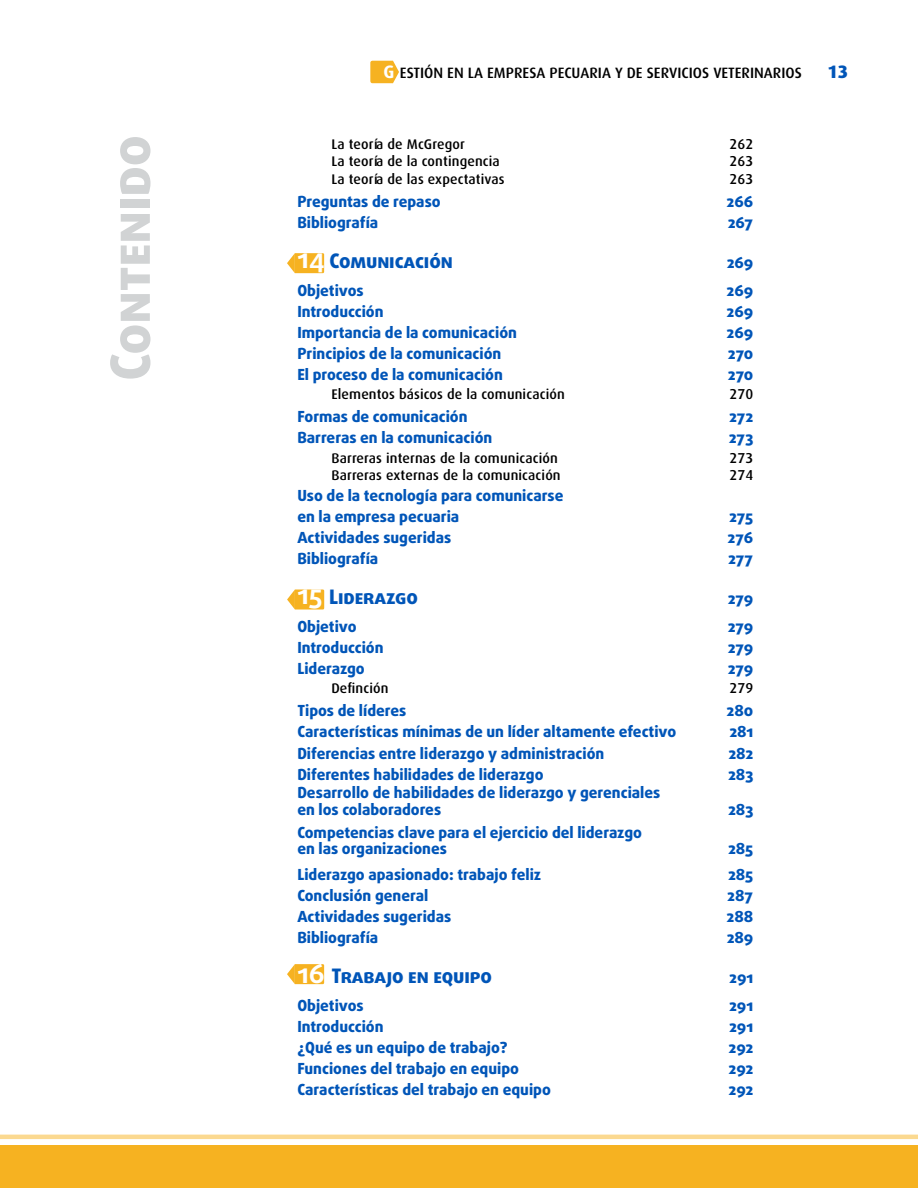
<style>
.page{position:relative;width:918px;height:1188px;background:#fff}
.page>*{position:absolute;margin:0;border:0;box-sizing:border-box;transform-origin:0 0}
.t1{font:800 54px "Daxline Pro";letter-spacing:-.005em;color:#d1d3d4}
.t2{font:800 19.95px "Daxline Pro";letter-spacing:-.005em;color:#0055b8}
.t3{font:800 18px "Dax";color:#0055b8}
.t4{font:800 15.75px "Daxline Pro";color:#0055b8}
.t5{font:800 15.3px/16.5px "Daxline Pro";color:#0055b8}
.t6{font:500 15px "Dax";color:#000}
.t7{font:500 14.4px "Dax";letter-spacing:.01em;color:#000}
.t8{font:500 13.95px "Dax";letter-spacing:.01em;color:#000}
.s1{color:#fff}
.s2{font-weight:700;font-size:18px;color:#fff}
.s3{font-style:inherit}
.s4{font-weight:700;font-size:27px;color:#fff}
</style>
<div class="page">
<svg style="left:370px;top:61px;width:29px;height:22px"></svg>
<div style="left:0;top:1145px;width:918px;height:43px;background:#f6b221"></div>
<hr style="left:0;top:1135px;width:918px;height:4px;background:#fbd990">
<svg style="left:287px;top:964px;width:37px;height:20px"></svg>
<svg style="left:287px;top:253px;width:37px;height:20px"></svg>
<svg style="left:287px;top:590px;width:37px;height:20px"></svg>
<h1 class="t1" style="left:94px;top:381px;width:289px;rotate:-90deg">Contenido <span class="s1">7</span></h1>
<p class="t6" style="left:384px;top:65px;width:420px"><span class="s2">G</span> ESTIÓN <span class="s3">EN LA EMPRESA</span> PECUARIA Y DE SERVICIOS VETERINARIOS</p>
<p class="t3" style="left:827px;top:62px;width:22px">13</p>
<p class="t8" style="left:331px;top:136px;width:135px">La teoría de McGregor</p>
<p class="t7" style="left:729px;top:136px;width:25px">262</p>
<p class="t8" style="left:331px;top:154px;width:170px">La teoría de la contingencia</p>
<p class="t7" style="left:729px;top:153px;width:25px">263</p>
<p class="t8" style="left:331px;top:171px;width:175px">La teoría de las expectativas</p>
<p class="t7" style="left:729px;top:171px;width:25px">263</p>
<p class="t5" style="left:297px;top:193px;width:145px">Preguntas de repaso</p>
<p class="t4" style="left:727px;top:191px;width:28px">266</p>
<p class="t5" style="left:297px;top:214px;width:82px">Bibliografía</p>
<p class="t4" style="left:728px;top:212px;width:27px">267</p>
<h2 class="t2" style="left:297px;top:248px;width:157px"><span class="s4">14</span> Comunicación</h2>
<p class="t4" style="left:727px;top:252px;width:28px">269</p>
<p class="t5" style="left:297px;top:282px;width:68px">Objetivos</p>
<p class="t4" style="left:727px;top:280px;width:28px">269</p>
<p class="t5" style="left:297px;top:303px;width:88px">Introducción</p>
<p class="t4" style="left:727px;top:301px;width:28px">269</p>
<p class="t5" style="left:297px;top:324px;width:221px">Importancia de la comunicación</p>
<p class="t4" style="left:727px;top:322px;width:28px">269</p>
<p class="t5" style="left:297px;top:345px;width:205px">Principios de la comunicación</p>
<p class="t4" style="left:728px;top:343px;width:27px">270</p>
<p class="t5" style="left:297px;top:366px;width:207px">El proceso de la comunicación</p>
<p class="t4" style="left:728px;top:364px;width:27px">270</p>
<p class="t8" style="left:331px;top:387px;width:235px">Elementos básicos de la comunicación</p>
<p class="t7" style="left:729px;top:386px;width:25px">270</p>
<p class="t5" style="left:297px;top:409px;width:172px">Formas de comunicación</p>
<p class="t4" style="left:729px;top:406px;width:26px">272</p>
<p class="t5" style="left:297px;top:430px;width:196px">Barreras en la comunicación</p>
<p class="t4" style="left:729px;top:427px;width:26px">273</p>
<p class="t8" style="left:331px;top:450px;width:228px">Barreras internas de la comunicación</p>
<p class="t7" style="left:729px;top:450px;width:25px">273</p>
<p class="t8" style="left:331px;top:467px;width:231px">Barreras externas de la comunicación</p>
<p class="t7" style="left:729px;top:467px;width:25px">274</p>
<p class="t5" style="left:297px;top:485px;width:268px;line-height:21px">Uso de la tecnología para comunicarse en la empresa pecuaria</p>
<p class="t4" style="left:729px;top:506px;width:26px">275</p>
<p class="t5" style="left:297px;top:529px;width:155px">Actividades sugeridas</p>
<p class="t4" style="left:728px;top:527px;width:27px">276</p>
<p class="t5" style="left:297px;top:550px;width:82px">Bibliografía</p>
<p class="t4" style="left:728px;top:548px;width:27px">277</p>
<h2 class="t2" style="left:297px;top:584px;width:122px"><span class="s4">15</span> Liderazgo</h2>
<p class="t4" style="left:728px;top:588px;width:27px">279</p>
<p class="t5" style="left:297px;top:618px;width:61px">Objetivo</p>
<p class="t4" style="left:728px;top:616px;width:27px">279</p>
<p class="t5" style="left:297px;top:639px;width:88px">Introducción</p>
<p class="t4" style="left:728px;top:637px;width:27px">279</p>
<p class="t5" style="left:297px;top:660px;width:69px">Liderazgo</p>
<p class="t4" style="left:728px;top:658px;width:27px">279</p>
<p class="t8" style="left:331px;top:681px;width:59px">Definción</p>
<p class="t7" style="left:729px;top:680px;width:25px">279</p>
<p class="t5" style="left:297px;top:703px;width:110px">Tipos de líderes</p>
<p class="t4" style="left:727px;top:700px;width:28px">280</p>
<p class="t5" style="left:297px;top:724px;width:380px">Características mínimas de un líder altamente efectivo</p>
<p class="t4" style="left:729px;top:721px;width:26px">281</p>
<p class="t5" style="left:297px;top:745px;width:309px">Diferencias entre liderazgo y administración</p>
<p class="t4" style="left:728px;top:742px;width:26px">282</p>
<p class="t5" style="left:297px;top:766px;width:248px">Diferentes habilidades de liderazgo</p>
<p class="t4" style="left:728px;top:763px;width:27px">283</p>
<p class="t5" style="left:297px;top:785px;width:365px">Desarrollo de habilidades de liderazgo y gerenciales en los colaboradores</p>
<p class="t4" style="left:728px;top:799px;width:27px">283</p>
<p class="t5" style="left:297px;top:824px;width:346px">Competencias clave para el ejercicio del liderazgo en las organizaciones</p>
<p class="t4" style="left:728px;top:838px;width:27px">285</p>
<p class="t5" style="left:297px;top:866px;width:245px">Liderazgo apasionado: trabajo feliz</p>
<p class="t4" style="left:728px;top:864px;width:27px">285</p>
<p class="t5" style="left:297px;top:887px;width:133px">Conclusión general</p>
<p class="t4" style="left:727px;top:885px;width:28px">287</p>
<p class="t5" style="left:297px;top:908px;width:155px">Actividades sugeridas</p>
<p class="t4" style="left:727px;top:906px;width:28px">288</p>
<p class="t5" style="left:297px;top:929px;width:82px">Bibliografía</p>
<p class="t4" style="left:727px;top:927px;width:28px">289</p>
<h2 class="t2" style="left:297px;top:963px;width:196px"><span class="s4">16</span> Trabajo en equipo</h2>
<p class="t4" style="left:729px;top:967px;width:26px">291</p>
<p class="t5" style="left:297px;top:997px;width:68px">Objetivos</p>
<p class="t4" style="left:729px;top:995px;width:26px">291</p>
<p class="t5" style="left:297px;top:1018px;width:88px">Introducción</p>
<p class="t4" style="left:729px;top:1016px;width:26px">291</p>
<p class="t5" style="left:297px;top:1039px;width:212px">¿Qué es un equipo de trabajo?</p>
<p class="t4" style="left:729px;top:1037px;width:26px">292</p>
<p class="t5" style="left:297px;top:1060px;width:223px">Funciones del trabajo en equipo</p>
<p class="t4" style="left:729px;top:1058px;width:26px">292</p>
<p class="t5" style="left:297px;top:1081px;width:255px">Características del trabajo en equipo</p>
<p class="t4" style="left:729px;top:1079px;width:26px">292</p>
</div>
